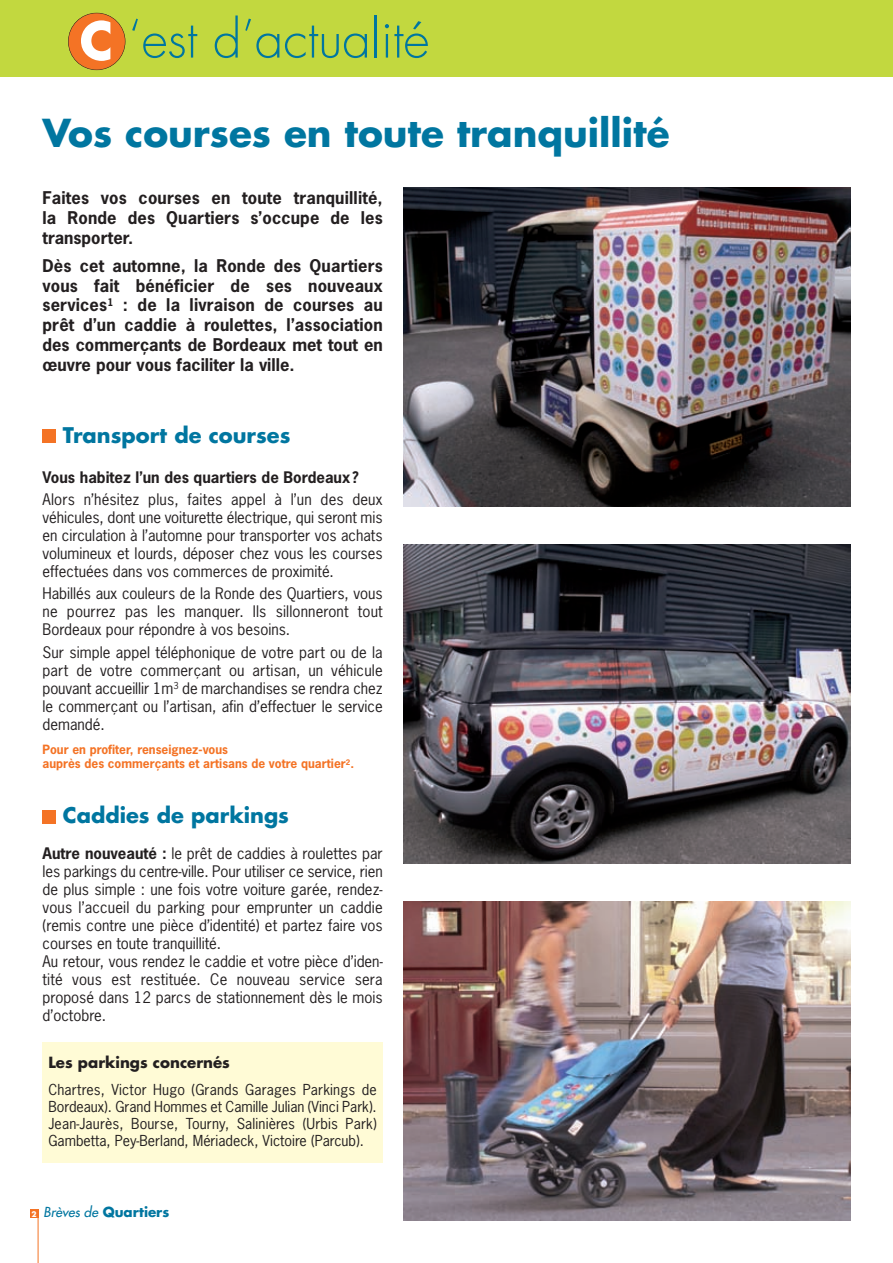
<style>
.page{position:relative;width:893px;height:1263px;background:#fff}
.page>*{position:absolute;margin:0;border:0;box-sizing:border-box;transform-origin:0 0}
.t1{font:300 51px "Futura";color:#0076a0}
.t2{font:700 37.5px "Futura";color:#0076a0}
.t3{font:700 21px "Futura";color:#0076a0}
.t4{font:700 16.5px/19.8px "News Gothic";color:#231f20;text-align:justify}
.t5{font:15px/18px "News Gothic";color:#231f20;text-align:justify}
.t6{font:700 15px "News Gothic";color:#231f20}
.t7{font:700 15px "Futura";color:#231f20}
.t8{font:14.25px/17.1px "News Gothic";color:#231f20;text-align:justify}
.t9{font:700 13.5px "Futura";color:#0076a0}
.t10{font:700 12px/14.4px "News Gothic";color:#f47325}
.s1{font-weight:700;color:#fff}
.s2{font-weight:700}
.s3{font-size:7.5px;color:#fff}
.s4{font-weight:400;font-style:italic}
</style>
<div class="page">
<div style="left:0;top:0;width:893px;height:77px;background:#c2d83f"></div>
<div style="left:68px;top:13px;width:57px;height:57px;background:#f47325;border-radius:50%"></div>
<div style="left:68px;top:13px;width:57px;height:57px;border:1px solid #231f20;border-radius:50%"></div>
<div style="left:30px;top:1209px;width:8px;height:9px;background:#f47325"></div>
<hr style="left:38px;top:1209px;width:1px;height:54px;background:#f47325">
<div style="left:43px;top:429px;width:13px;height:14px;background:#f47325"></div>
<div style="left:43px;top:1042px;width:340px;height:120px;background:#fffbd6"></div>
<img style="left:404px;top:901px;width:446px;height:319px">
<div style="left:43px;top:810px;width:13px;height:13px;background:#f47325"></div>
<img style="left:404px;top:187px;width:446px;height:319px">
<img style="left:404px;top:544px;width:446px;height:319px">
<h1 class="t1" style="left:80px;top:15px;width:351px"><span class="s1">C</span> ‘est d’actualité</h1>
<h2 class="t2" style="left:43px;top:115px;width:628px">Vos courses en toute tranquillité</h2>
<p class="t4" style="left:43px;top:188px;width:342px">Faites vos courses en toute tranquillité, la Ronde des Quartiers s’occupe de les transporter.</p>
<p class="t4" style="left:43px;top:256px;width:342px">Dès cet automne, la Ronde des Quartiers vous fait bénéficier de ses nouveaux services<sup>1</sup> : de la livraison de courses au prêt d’un caddie à roulettes, l’association des commerçants de Bordeaux met tout en œuvre pour vous faciliter la ville.</p>
<h3 class="t3" style="left:63px;top:425px;width:229px">Transport de courses</h3>
<p class="t6" style="left:43px;top:469px;width:318px">Vous habitez l’un des quartiers de Bordeaux ?</p>
<p class="t5" style="left:42px;top:491px;width:342px">Alors n’hésitez plus, faites appel à l’un des deux véhicules, dont une voiturette électrique, qui seront mis en circulation à l’automne pour transporter vos achats volumineux et lourds, déposer chez vous les courses effectuées dans vos commerces de proximité.</p>
<p class="t5" style="left:42px;top:585px;width:342px">Habillés aux couleurs de la Ronde des Quartiers, vous ne pourrez pas les manquer. Ils sillonneront tout Bordeaux pour répondre à vos besoins.</p>
<p class="t5" style="left:42px;top:643px;width:342px">Sur simple appel téléphonique de votre part ou de la part de votre commerçant ou artisan, un véhicule pouvant accueillir 1m<sup>3</sup> de marchandises se rendra chez le commerçant ou l’artisan, afin d’effectuer le service demandé.</p>
<p class="t10" style="left:43px;top:742px;width:313px">Pour en profiter, renseignez-vous<br>auprès des commerçants et artisans de votre quartier<sup>2</sup>.</p>
<h3 class="t3" style="left:63px;top:806px;width:228px">Caddies de parkings</h3>
<p class="t5" style="left:43px;top:845px;width:342px;text-align:left"><span class="s2">Autre nouveauté :</span> le prêt de caddies à roulettes par les parkings du centre-ville. Pour utiliser ce service, rien de plus simple : une fois votre voiture garée, rendez&shy;vous l’accueil du parking pour emprunter un caddie (remis contre une pièce d’identité) et partez faire vos courses en toute tranquillité.<br>Au retour, vous rendez le caddie et votre pièce d’iden&shy;tité vous est restituée. Ce nouveau service sera proposé dans 12 parcs de stationnement dès le mois d’octobre.</p>
<p class="t7" style="left:49px;top:1056px;width:183px">Les parkings concernés</p>
<p class="t8" style="left:49px;top:1081px;width:330px">Chartres, Victor Hugo (Grands Garages Parkings de Bordeaux). Grand Hommes et Camille Julian (Vinci Park).<br>Jean-Jaurès, Bourse, Tourny, Salinières (Urbis Park)<br>Gambetta, Pey-Berland, Mériadeck, Victoire (Parcub).</p>
<p class="t9" style="left:31px;top:1206px;width:139px"><span class="s3">2</span> <span class="s4">Brèves de</span> Quartiers</p>
</div>
